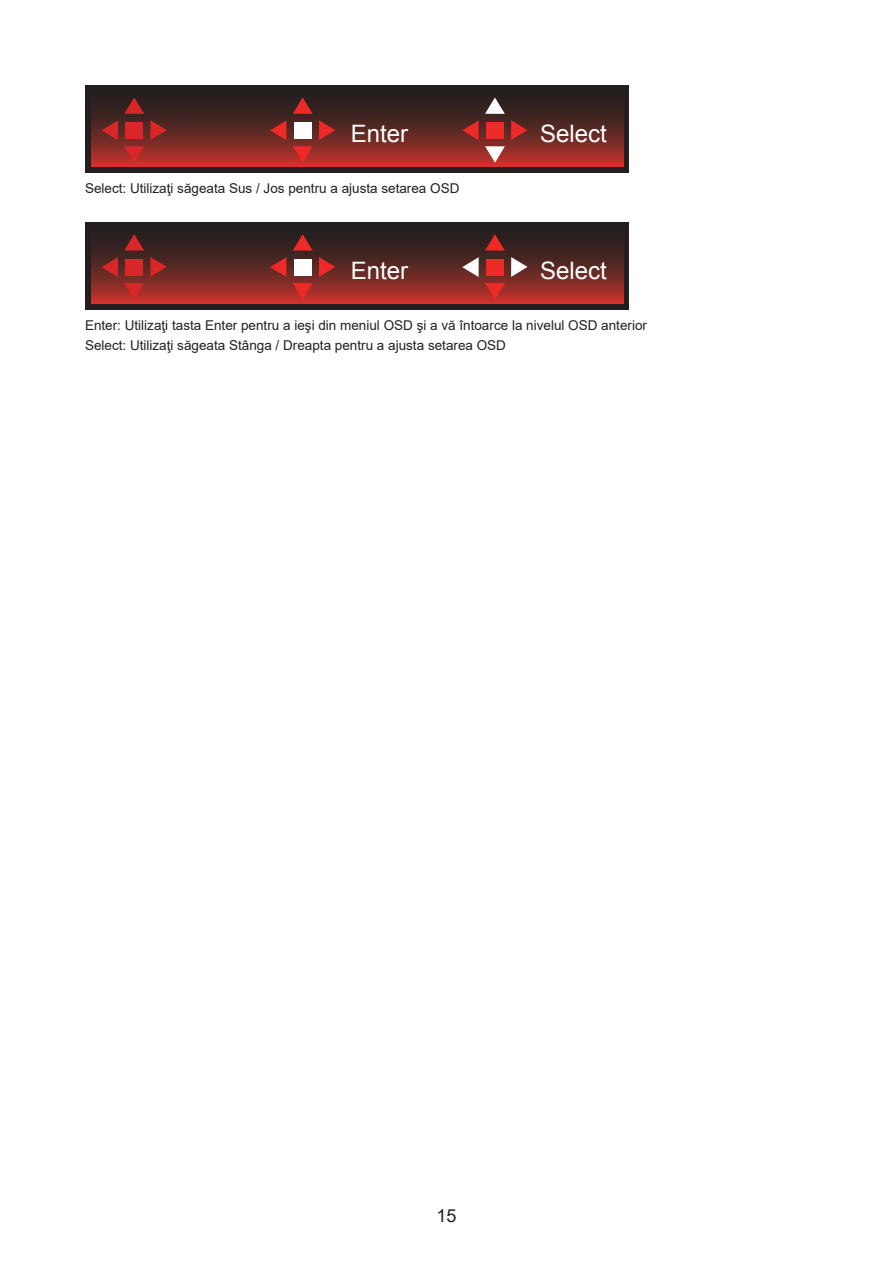
<style>
.page{position:relative;width:893px;height:1263px;background:#fff}
.page>*{position:absolute;margin:0;border:0;box-sizing:border-box;transform-origin:0 0}
.t1{font:24px "Arial";color:#fff}
.t2{font:18px "Arial";color:#231f20}
.正文_text-1{font:13.5px "Arial";color:#231f20}
</style>
<div class="page">
<div style="left:85px;top:85px;width:544px;height:88px;background:#231f20"></div>
<svg style="left:91px;top:103px;width:532px;height:64px;background:#702925"></svg>
<svg style="left:124px;top:97px;width:20px;height:17px"></svg>
<svg style="left:150px;top:120px;width:17px;height:20px"></svg>
<svg style="left:102px;top:120px;width:16px;height:20px"></svg>
<svg style="left:124px;top:146px;width:20px;height:17px"></svg>
<div style="left:125px;top:122px;width:18px;height:17px;background:#d92628"></div>
<svg style="left:293px;top:97px;width:20px;height:17px"></svg>
<svg style="left:319px;top:120px;width:16px;height:20px"></svg>
<svg style="left:270px;top:120px;width:16px;height:20px"></svg>
<svg style="left:293px;top:146px;width:20px;height:17px"></svg>
<div style="left:294px;top:122px;width:17px;height:17px;background:#fff"></div>
<svg style="left:485px;top:97px;width:20px;height:17px"></svg>
<svg style="left:511px;top:120px;width:16px;height:20px"></svg>
<svg style="left:462px;top:120px;width:17px;height:20px"></svg>
<svg style="left:485px;top:146px;width:20px;height:17px"></svg>
<div style="left:486px;top:122px;width:17px;height:17px;background:#ee2a29"></div>
<div style="left:85px;top:222px;width:544px;height:88px;background:#231f20"></div>
<svg style="left:91px;top:240px;width:532px;height:63px;background:#6f2925"></svg>
<svg style="left:124px;top:234px;width:20px;height:17px"></svg>
<svg style="left:150px;top:257px;width:17px;height:20px"></svg>
<svg style="left:102px;top:257px;width:16px;height:20px"></svg>
<svg style="left:124px;top:283px;width:20px;height:16px"></svg>
<div style="left:125px;top:259px;width:18px;height:17px;background:#d92628"></div>
<svg style="left:293px;top:234px;width:20px;height:17px"></svg>
<svg style="left:319px;top:257px;width:16px;height:20px"></svg>
<svg style="left:270px;top:257px;width:16px;height:20px"></svg>
<svg style="left:293px;top:283px;width:20px;height:16px"></svg>
<div style="left:294px;top:259px;width:17px;height:17px;background:#fff"></div>
<svg style="left:485px;top:234px;width:20px;height:17px"></svg>
<svg style="left:511px;top:257px;width:16px;height:20px"></svg>
<svg style="left:462px;top:257px;width:17px;height:20px"></svg>
<svg style="left:485px;top:283px;width:20px;height:16px"></svg>
<div style="left:486px;top:259px;width:17px;height:17px;background:#ee2a29"></div>
<p class="t1" style="left:351px;top:118px;width:59px">Enter</p>
<p class="t1" style="left:540px;top:118px;width:68px">Select</p>
<p class="正文_text-1" style="left:85px;top:179px;width:376px">Select: Utilizaţi săgeata Sus / Jos pentru a ajusta setarea OSD</p>
<p class="t1" style="left:351px;top:255px;width:59px">Enter</p>
<p class="t1" style="left:540px;top:255px;width:68px">Select</p>
<p class="正文_text-1" style="left:85px;top:316px;width:563px">Enter: Utilizaţi tasta Enter pentru a ieşi din meniul OSD şi a vă întoarce la nivelul OSD anterior</p>
<p class="正文_text-1" style="left:85px;top:336px;width:422px">Select: Utilizaţi săgeata Stânga / Dreapta pentru a ajusta setarea OSD</p>
<h2 class="t2" style="left:436px;top:1203px;width:22px">15</h2>
</div>
